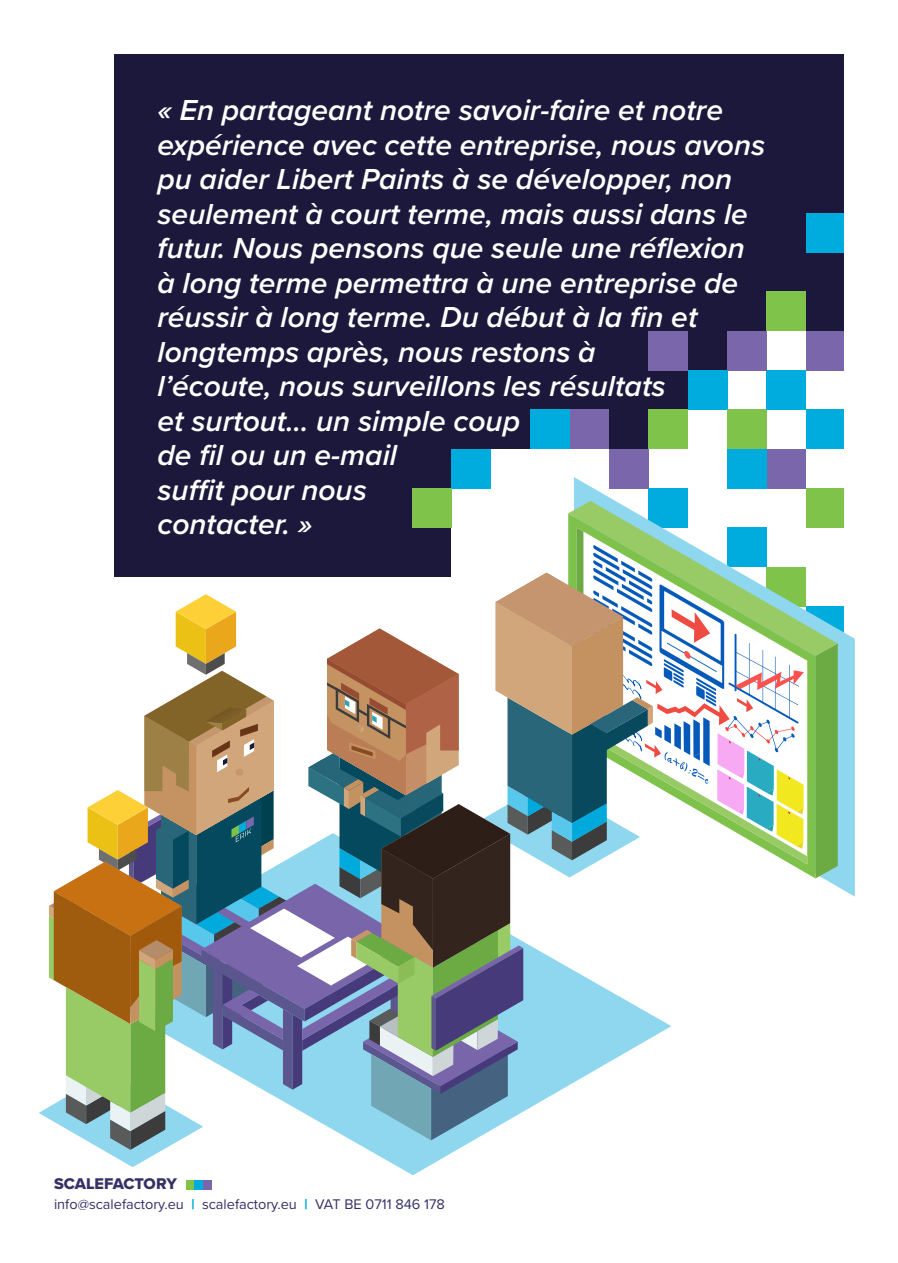
<style>
.page{position:relative;width:898px;height:1263px;background:#fff}
.page>*{position:absolute;margin:0;border:0;box-sizing:border-box;transform-origin:0 0}
.t1{font:italic 600 30px/34.5px "Proxima Nova";color:#fff}
.t2{font:16.05px "Proxima Nova Extrabld";color:#363065}
.t3{font:14.55px "Proxima Nova";color:#363065}
.s1{font-family:"Proxima Nova Extrabld";color:#00acdd}
</style>
<div class="page">
<div style="left:115px;top:54px;width:728px;height:523px;background:#1b183c"></div>
<div style="left:648px;top:410px;width:224px;height:181px;background:#fff"></div>
<div style="left:451px;top:449px;width:257px;height:130px;background:#fff"></div>
<div style="left:727px;top:331px;width:129px;height:146px;background:#fff"></div>
<div style="left:569px;top:410px;width:40px;height:39px;background:#7966ab"></div>
<div style="left:648px;top:410px;width:39px;height:39px;background:#7fc34b"></div>
<div style="left:687px;top:370px;width:40px;height:40px;background:#00acdd"></div>
<div style="left:727px;top:410px;width:39px;height:39px;background:#7fc34b"></div>
<div style="left:805px;top:410px;width:38px;height:39px;background:#00acdd"></div>
<div style="left:766px;top:370px;width:39px;height:40px;background:#00acdd"></div>
<div style="left:766px;top:449px;width:39px;height:39px;background:#7966ab"></div>
<div style="left:805px;top:331px;width:38px;height:39px;background:#7966ab"></div>
<div style="left:766px;top:292px;width:39px;height:39px;background:#7fc34b"></div>
<div style="left:727px;top:331px;width:39px;height:39px;background:#7966ab"></div>
<div style="left:609px;top:449px;width:39px;height:39px;background:#7966ab"></div>
<div style="left:727px;top:449px;width:39px;height:39px;background:#00acdd"></div>
<div style="left:805px;top:213px;width:38px;height:39px;background:#00acdd"></div>
<div style="left:648px;top:331px;width:39px;height:39px;background:#7966ab"></div>
<div style="left:530px;top:410px;width:39px;height:39px;background:#00acdd"></div>
<div style="left:451px;top:449px;width:40px;height:39px;background:#00acdd"></div>
<div style="left:203px;top:1180px;width:8px;height:9px;background:#7966ab"></div>
<div style="left:185px;top:1180px;width:9px;height:9px;background:#7fc34b"></div>
<div style="left:194px;top:1180px;width:9px;height:9px;background:#00acdd"></div>
<svg style="left:574px;top:477px;width:280px;height:419px"></svg>
<svg style="left:39px;top:501px;width:798px;height:666px"></svg>
<div style="left:412px;top:488px;width:39px;height:39px;background:#7fc34b"></div>
<p class="t1" style="left:157px;top:92px;width:609px">« En partageant notre savoir-faire et notre expérience avec cette entreprise, nous avons pu aider Libert Paints à se développer, non seulement à court terme, mais aussi dans le futur. Nous pensons que seule une réflexion à long terme permettra à une entreprise de réussir à long terme. Du début à la fin et longtemps après, nous restons à<br>l’écoute, nous surveillons les résultats<br>et surtout... un simple coup<br>de fil ou un e-mail<br>suffit pour nous<br>contacter. »</p>
<p class="t2" style="left:54px;top:1172px;width:124px">SCALEFACTORY</p>
<p class="t3" style="left:54px;top:1193px;width:392px">info@scalefactory.eu <span class="s1">|</span> scalefactory.eu <span class="s1">|</span> VAT BE 0711 846 178</p>
</div>
